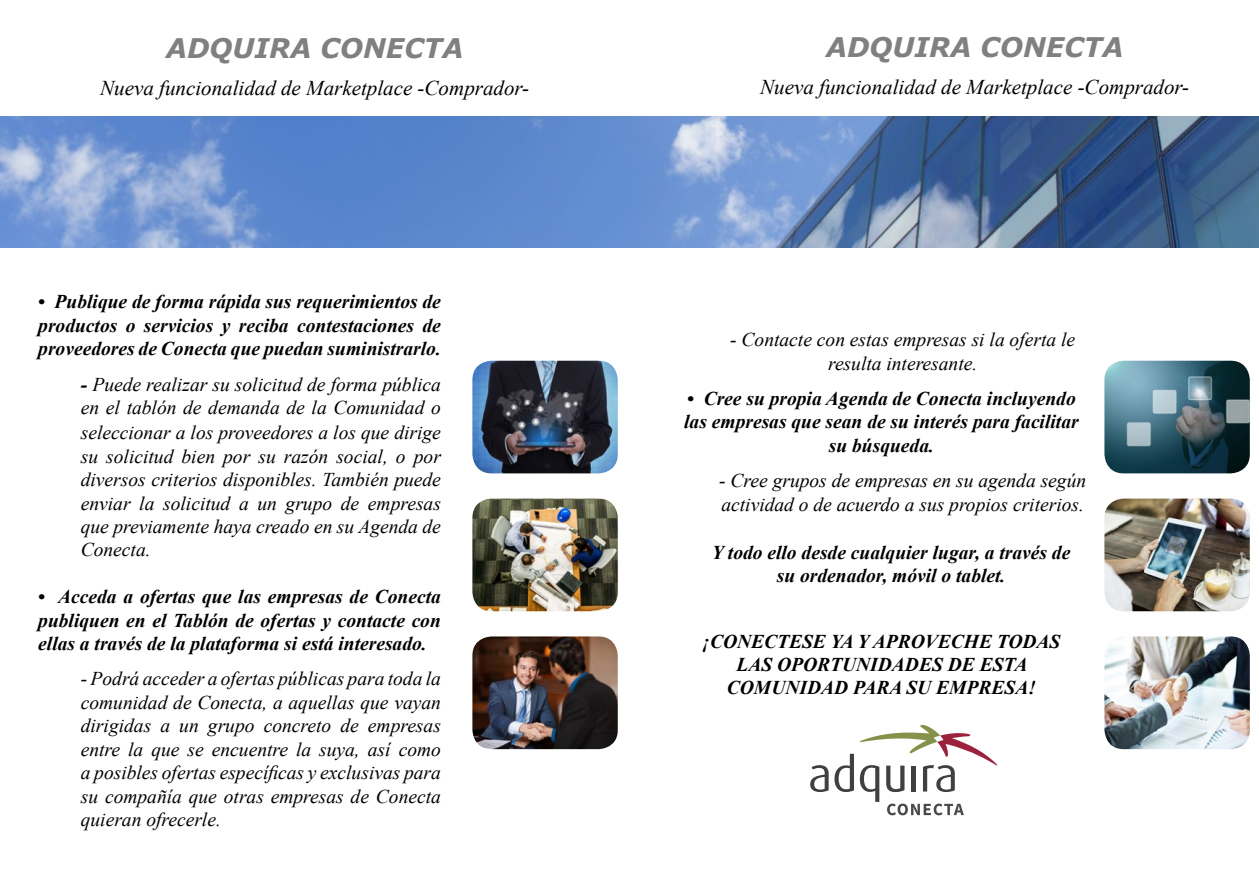
<style>
.page{position:relative;width:1259px;height:893px;background:#fff}
.page>*{position:absolute;margin:0;border:0;box-sizing:border-box;transform-origin:0 0}
.t1{font:italic 700 27px "Verdana";color:#808080}
.t2{font:italic 21px "Times New Roman";color:#000}
.t3{font:italic 19.5px/23.4px "Times New Roman";color:#000;text-align:justify}
.t4{font:italic 700 19.5px/23.4px "Times New Roman";color:#000;text-align:center}
.s1{font-weight:700}
</style>
<div class="page">
<img style="left:472px;top:361px;width:146px;height:112px">
<img style="left:472px;top:499px;width:146px;height:112px">
<img style="left:472px;top:636px;width:146px;height:113px">
<img style="left:1104px;top:361px;width:145px;height:112px">
<img style="left:1104px;top:499px;width:145px;height:112px">
<img style="left:1104px;top:636px;width:145px;height:113px">
<svg style="left:810px;top:765px;width:18px;height:27px"></svg>
<svg style="left:834px;top:725px;width:163px;height:90px"></svg>
<img style="left:1px;top:117px;width:1258px;height:130px">
<h1 class="t1" style="left:166px;top:29px;width:298px">ADQUIRA CONECTA</h1>
<p class="t2" style="left:100px;top:73px;width:430px">Nueva funcionalidad de Marketplace -Comprador-</p>
<p class="t4" style="left:38px;top:290px;width:404px;text-align:justify">• Publique de forma rápida sus requerimientos de productos o servicios y reciba contestaciones de proveedores de Conecta que puedan suministrarlo.</p>
<p class="t3" style="left:81px;top:372px;width:362px"><span class="s1">-</span> Puede realizar su solicitud de forma pública en el tablón de demanda de la Comunidad o</p>
<p class="t3" style="left:81px;top:421px;width:362px">seleccionar a los proveedores a los que dirige su solicitud bien por su razón social, o por diversos criterios disponibles. También puede enviar la solicitud a un grupo de empresas que previamente haya creado en su Agenda de Conecta.</p>
<p class="t4" style="left:38px;top:584px;width:404px;text-align:justify">• Acceda a ofertas que las empresas de Conecta publiquen en el Tablón de ofertas y contacte con ellas a través de la plataforma si está interesado.</p>
<p class="t3" style="left:81px;top:667px;width:362px">- Podrá acceder a ofertas públicas para toda la comunidad de Conecta, a aquellas que vayan dirigidas a un grupo concreto de empresas entre la que se encuentre la suya, así como a posibles ofertas específicas y exclusivas para su compañía que otras empresas de Conecta quieran ofrecerle.</p>
<h1 class="t1" style="left:826px;top:28px;width:298px">ADQUIRA CONECTA</h1>
<p class="t2" style="left:760px;top:73px;width:430px">Nueva funcionalidad de Marketplace -Comprador-</p>
<p class="t3" style="left:730px;top:327px;width:346px;text-align:center">- Contacte con estas empresas si la oferta le resulta interesante.</p>
<p class="t4" style="left:684px;top:386px;width:396px">• Cree su propia Agenda de Conecta incluyendo las empresas que sean de su interés para facilitar su búsqueda.</p>
<p class="t3" style="left:719px;top:468px;width:368px">- Cree grupos de empresas en su agenda según actividad o de acuerdo a sus propios criterios.</p>
<p class="t4" style="left:712px;top:540px;width:360px">Y todo ello desde cualquier lugar, a través de su ordenador, móvil o tablet.</p>
<p class="t4" style="left:702px;top:629px;width:359px">¡CONECTESE YA Y APROVECHE TODAS<br>LAS OPORTUNIDADES DE ESTA<br>COMUNIDAD PARA SU EMPRESA!</p>
</div>
